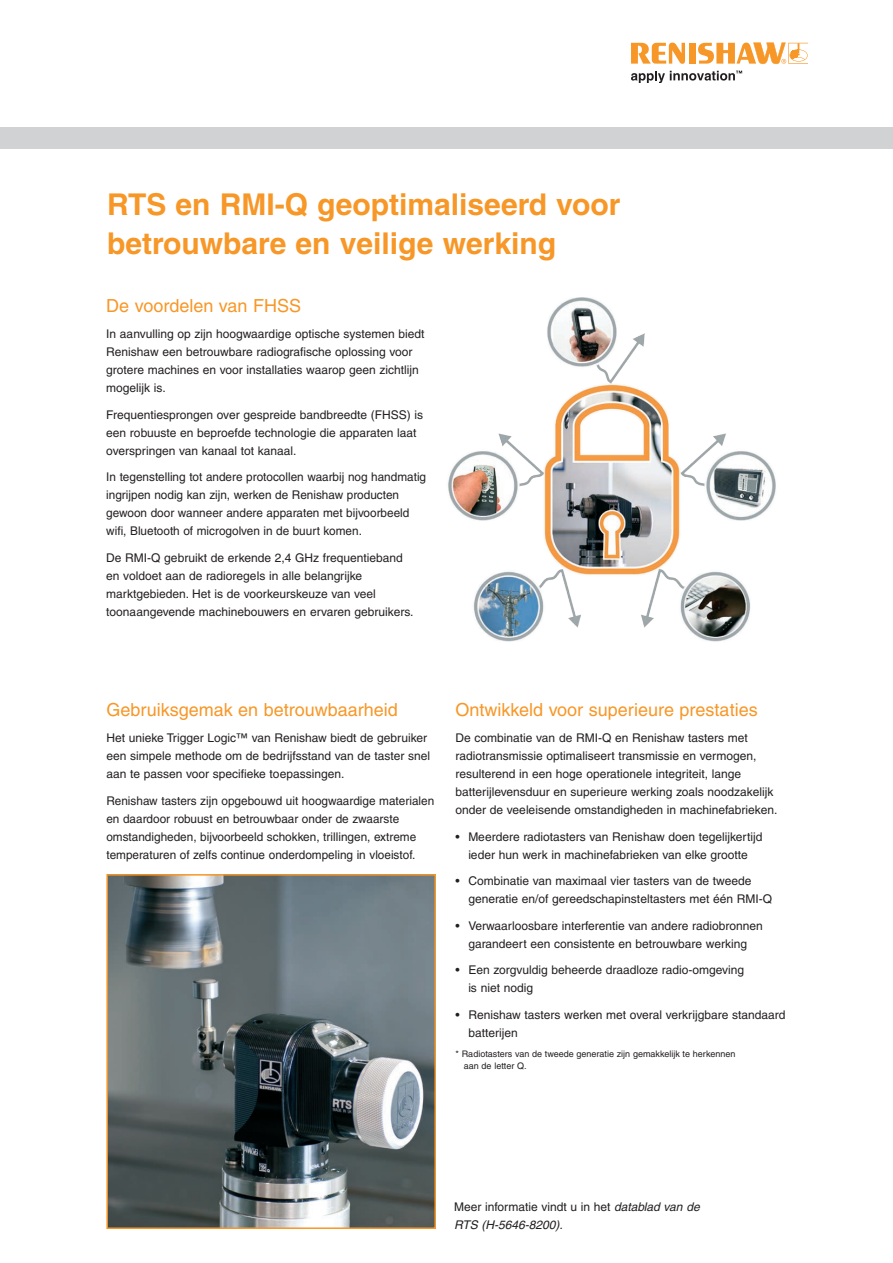
<style>
.page{position:relative;width:893px;height:1263px;background:#fff}
.page>*{position:absolute;margin:0;border:0;box-sizing:border-box;transform-origin:0 0}
.t1{font:700 30px/39px "Helvetica";color:#f79727}
.t2{font:18px "Helvetica";color:#f79727}
.Text{font:12px/18px "Helvetica";color:#231f20}
.Text-2{font:italic 12px/18px "Helvetica";color:#231f20}
.Text-3{font:9px/12px "Helvetica";color:#231f20}
.s1{font-style:normal}
</style>
<div class="page">
<div style="left:0;top:128px;width:893px;height:21px;background:#d1d2d4"></div>
<svg style="left:631px;top:43px;width:54px;height:21px"></svg>
<div style="left:689px;top:43px;width:7px;height:21px;background:#f79727"></div>
<svg style="left:698px;top:43px;width:110px;height:21px"></svg>
<svg style="left:631px;top:71px;width:111px;height:12px"></svg>
<img style="left:448px;top:298px;width:328px;height:344px">
<img style="left:109px;top:877px;width:324px;height:349px">
<div style="left:106px;top:874px;width:330px;height:355px;border:2px solid #f79727"></div>
<p class="t1" style="left:107px;top:184px;width:515px">RTS en RMI-Q geoptimaliseerd voor betrouwbare en veilige werking</p>
<p class="t2" style="left:106px;top:295px;width:196px">De voordelen van FHSS</p>
<p class="Text" style="left:106px;top:325px;width:320px">In aanvulling op zijn hoogwaardige optische systemen biedt Renishaw een betrouwbare radiografische oplossing voor grotere machines en voor installaties waarop geen zichtlijn mogelijk is.</p>
<p class="Text" style="left:106px;top:405px;width:318px">Frequentiesprongen over gespreide bandbreedte (FHSS) is een robuuste en beproefde technologie die apparaten laat overspringen van kanaal tot kanaal.</p>
<p class="Text" style="left:106px;top:468px;width:321px">In tegenstelling tot andere protocollen waarbij nog handmatig ingrijpen nodig kan zijn, werken de Renishaw producten gewoon door wanneer andere apparaten met bijvoorbeeld wifi, Bluetooth of microgolven in de buurt komen.</p>
<p class="Text" style="left:106px;top:548px;width:309px">De RMI-Q gebruikt de erkende 2,4 GHz frequentieband en voldoet aan de radioregels in alle belangrijke marktgebieden. Het is de voorkeurskeuze van veel toonaangevende machinebouwers en ervaren gebruikers.</p>
<p class="t2" style="left:106px;top:699px;width:293px">Gebruiksgemak en betrouwbaarheid</p>
<p class="Text" style="left:106px;top:729px;width:325px">Het unieke Trigger Logic™ van Renishaw biedt de gebruiker een simpele methode om de bedrijfsstand van de taster snel aan te passen voor specifieke toepassingen.</p>
<p class="Text" style="left:106px;top:792px;width:329px">Renishaw tasters zijn opgebouwd uit hoogwaardige materialen en daardoor robuust en betrouwbaar onder de zwaarste omstandigheden, bijvoorbeeld schokken, trillingen, extreme temperaturen of zelfs continue onderdompeling in vloeistof.</p>
<p class="t2" style="left:456px;top:699px;width:304px">Ontwikkeld voor superieure prestaties</p>
<p class="Text" style="left:456px;top:729px;width:323px">De combinatie van de RMI-Q en Renishaw tasters met radiotransmissie optimaliseert transmissie en vermogen, resulterend in een hoge operationele integriteit, lange batterijlevensduur en superieure werking zoals noodzakelijk onder de veeleisende omstandigheden in machinefabrieken.</p>
<p class="Text" style="left:456px;top:828px;width:308px;text-align:center">• Meerdere radiotasters van Renishaw doen tegelijkertijd ieder hun werk in machinefabrieken van elke grootte</p>
<p class="Text" style="left:468px;top:872px;width:305px;text-indent:-13px">• Combinatie van maximaal vier tasters van de tweede generatie en/of gereedschapinsteltasters met één RMI-Q</p>
<p class="Text" style="left:456px;top:917px;width:309px;text-align:center">• Verwaarloosbare interferentie van andere radiobronnen garandeert een consistente en betrouwbare werking</p>
<p class="Text" style="left:468px;top:961px;width:277px;text-indent:-13px">• Een zorgvuldig beheerde draadloze radio-omgeving is niet nodig</p>
<p class="Text" style="left:468px;top:1006px;width:319px;text-indent:-13px">• Renishaw tasters werken met overal verkrijgbare standaard batterijen</p>
<p class="Text-3" style="left:464px;top:1048px;width:273px;text-indent:-8px">* Radiotasters van de tweede generatie zijn gemakkelijk te herkennen aan de letter Q.</p>
<p class="Text-2" style="left:454px;top:1197px;width:247px"><span class="s1">Meer informatie vindt u in het</span> datablad van de<br>RTS (H-5646-8200).</p>
</div>
